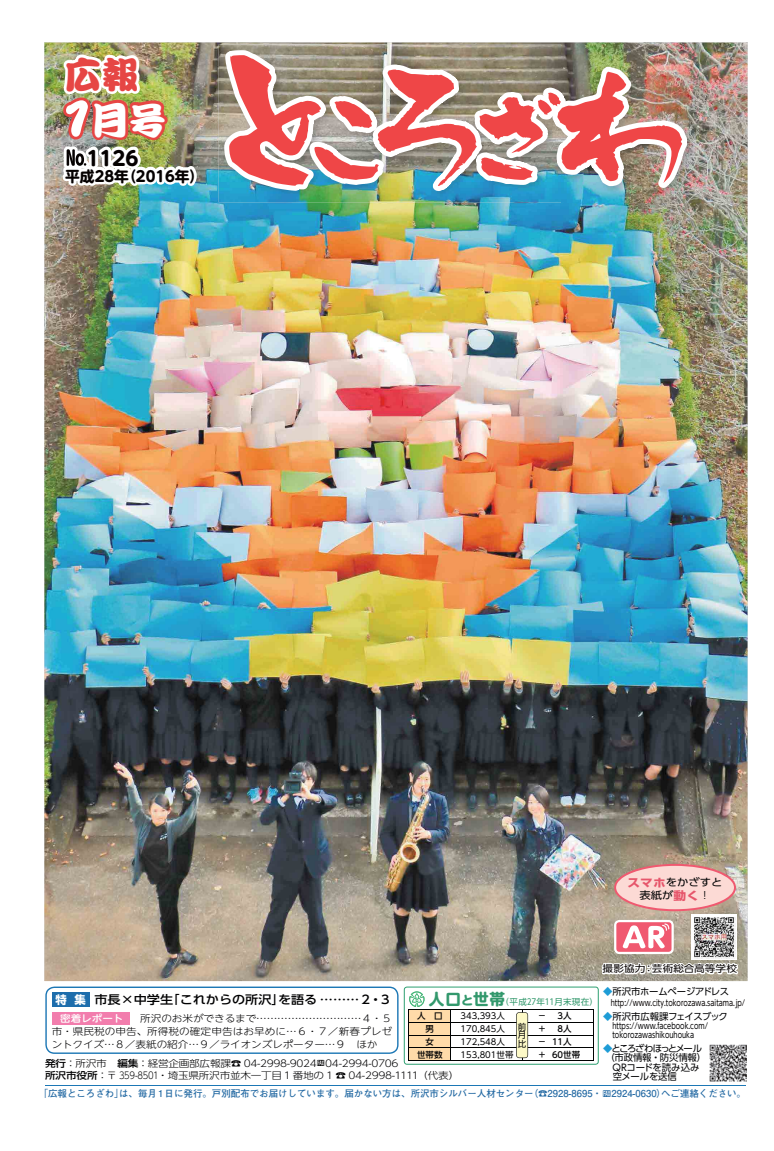
<style>
.page{position:relative;width:774px;height:1151px;background:#fff}
.page>*{position:absolute;margin:0;border:0;box-sizing:border-box;transform-origin:0 0}
.t1{font:37.7px "DF Kan Tei Ryu Std W11 90 pv RKSJ H";color:#fff}
.t2{font:37.1px "DF Kan Tei Ryu Std W11 90 pv RKSJ H";color:#e64644}
.t3{font:19.7px "UD Shin M Go Pro Bold 90 pv RKSJ H";color:#050100}
.t4{font:14.7px "UD Shin M Go Pro Bold 90 pv RKSJ H";color:#050100}
.t5{font:11.8px "UD Shin Go Pro Medium 90 pv RKSJ H";color:#000102;scale:1.11 1}
.t6{font:11.3px "UD Shin Go Pro Bold 90 pv RKSJ H";color:#fff}
.t7{font:10.2px/12.8px "UD Shin Go Pro Regular 90 pv RKSJ H";color:#000102;text-align:center;scale:1.11 1}
.t8{font:9.6px/12.8px "UD Shin Go Pro Light 90 pv RKSJ H";letter-spacing:-.035em;color:#000102;scale:1.11 1}
.t9{font:9.6px/12.8px "UD Shin M Go Pro Light 90 pv RKSJ H";letter-spacing:.005em;color:#000102;text-align:justify;scale:1.11 1}
.t10{font:9.6px "Futo Go B101 Pro Bold 90 pv RKSJ H";color:#2369a3}
.t11{font:9.6px "UD Shin Go Pro Regular 90 pv RKSJ H";letter-spacing:.005em;color:#050100;scale:1.11 1}
.t12{font:9.6px "UD Shin M Go Pro Medium 90 pv RKSJ H";letter-spacing:-.005em;color:#fff;scale:1.11 1}
.t13{font:9.4px "UD Shin Go Pro Regular 90 pv RKSJ H";letter-spacing:-.025em;color:#000102}
.t14{font:9.4px "UD Shin Go Pro Regular 90 pv RKSJ H";letter-spacing:-.045em;color:#000102}
.t15{font:9.4px "UD Shin Go Pro Regular 90 pv RKSJ H";letter-spacing:-.14em;color:#000102}
.t16{font:8.5px/9.4px "UD Shin Go Pro Regular 90 pv RKSJ H";color:#000102;scale:.78 1}
.t17{font:8.5px "UD Shin Go Pro Regular 90 pv RKSJ H";color:#050100;scale:.78 1}
.t18{font:8.5px/8.5px "UD Shin Go Pro Regular 90 pv RKSJ H";color:#000102;text-align:justify}
.t19{font:8.5px/14.2px "UD Shin Go Pro Regular 90 pv RKSJ H";letter-spacing:.02em;color:#32986c}
.t20{font:8.5px "UD Shin Go Pro Medium 90 pv RKSJ H";color:#000102}
.s1{font-size:53.1px}
.s2{font-family:"UD Shin Go Pro Bold 90 pv RKSJ H";font-size:11.5px;color:#e6566b}
.s3{font-family:"UD Shin Go Pro Light 90 pv RKSJ H"}
.s4{font-family:"UD Shin M Go Pro Bold 90 pv RKSJ H";font-size:15.6px}
.s5{font-family:"UD Shin M Go Pro Bold 90 pv RKSJ H";font-size:12.4px}
.s6{font-family:"UD Shin Go Pro Medium 90 pv RKSJ H";color:#000102}
.s7{color:#000102}
.s8{font-family:"UD Reimin Pro Bold 90 pv RKSJ H";font-size:11.5px}
.s9{font-family:"UD Shin Go Pro Medium 90 pv RKSJ H"}
.s10{font-family:"UD Shin Go Pro Bold 90 pv RKSJ H";color:#1e9cd6}
.s11{color:#1e9cd6}
</style>
<div class="page">
<hr style="left:45px;top:1085px;width:701px;height:1px;background:#1c77b5">
<img style="left:709px;top:1044px;width:37px;height:37px">
<svg style="left:45px;top:986px;width:353px;height:68px"></svg>
<svg style="left:404px;top:986px;width:195px;height:79px"></svg>
<div style="left:52px;top:1012px;width:78px;height:12px;background:#f27dad"></div>
<div style="left:52px;top:992px;width:38px;height:15px;background:#1d6dac"></div>
<img style="left:44px;top:43px;width:703px;height:938px">
<img style="left:219px;top:45px;width:480px;height:157px">
<img style="left:224px;top:50px;width:463px;height:141px">
<img style="left:63px;top:55px;width:105px;height:85px">
<img style="left:63px;top:146px;width:134px;height:40px">
<svg style="left:601px;top:963px;width:137px;height:11px"></svg>
<svg style="left:614px;top:920px;width:60px;height:34px"></svg>
<svg style="left:614px;top:864px;width:122px;height:47px;background:#ebc2bd"></svg>
<img style="left:692px;top:915px;width:44px;height:44px">
<h2 class="t2" style="left:65px;top:60px;width:76px">広報</h2>
<h1 class="t1" style="left:58px;top:105px;width:110px"><span class="s1">1</span>月号</h1>
<h3 class="t3" style="left:87px;top:151px;width:54px">1126</h3>
<h3 class="t4" style="left:65px;top:170px;width:140px">平成28年（2016年）</h3>
<p class="t7" style="left:627px;top:877px;width:87px"><span class="s2">スマホ</span>をかざすと表紙が<span class="s2">動く</span><span class="s3">！</span></p>
<p class="t19" style="left:417px;top:996px;width:183px;text-indent:12px"><span class="s4">人口</span><span class="s5">と</span><span class="s4">世帯</span>（平成27年11月末現在）<span class="s6">人　口</span> <span class="s7">　343,393人</span></p>
<p class="t5" style="left:52px;top:995px;width:308px"><span class="s8">　　　</span>市長×中学生「これからの所沢」を語る ………２・３</p>
<p class="t12" style="left:60px;top:1015px;width:58px">密着レポート</p>
<p class="t6" style="left:56px;top:995px;width:32px">特 集</p>
<p class="t20" style="left:538px;top:1013px;width:10px">－</p>
<p class="t20" style="left:558px;top:1013px;width:16px">3人</p>
<p class="t9" style="left:52px;top:1013px;width:308px;text-indent:88px">所沢のお米ができるまで…………………………４・５市・県民税の申告、所得税の確定申告はお早めに…６・７／新春プレゼントクイズ…８／表紙の紹介…９／ライオンズレポーター…９　ほか</p>
<p class="t18" style="left:518px;top:1023px;width:10px">前月比</p>
<p class="t20" style="left:425px;top:1026px;width:10px">男</p>
<p class="t18" style="left:452px;top:1026px;width:54px">　170,845人</p>
<p class="t20" style="left:538px;top:1026px;width:10px">＋</p>
<p class="t20" style="left:558px;top:1026px;width:16px">8人</p>
<p class="t20" style="left:425px;top:1038px;width:10px">女</p>
<p class="t18" style="left:452px;top:1038px;width:54px">　172,548人</p>
<p class="t20" style="left:538px;top:1038px;width:35px">－ 11人</p>
<p class="t18" style="left:417px;top:1051px;width:98px"><span class="s9">世帯数</span> 　153,801世帯</p>
<p class="t20" style="left:538px;top:1051px;width:44px">＋ 60世帯</p>
<p class="t8" style="left:45px;top:1058px;width:375px"><span class="s9">発行</span>：所沢市　<span class="s9">編集</span>：経営企画部広報課☎ 04-2998-9024 04-2994-0706<br><span class="s9">所沢市役所</span>：〒 359-8501・埼玉県所沢市並木一丁目 1 番地の 1 ☎ 04-2998-1111（代表）</p>
<p class="t11" style="left:602px;top:965px;width:123px">撮影協力：芸術総合高等学校</p>
<p class="t13" style="left:603px;top:988px;width:127px"><span class="s10">◆</span>所沢市ホームページアドレス</p>
<p class="t17" style="left:611px;top:999px;width:174px">http://www.city.tokorozawa.saitama.jp/</p>
<p class="t14" style="left:603px;top:1012px;width:126px"><span class="s11">◆</span>所沢市広報課フェイスブック</p>
<p class="t16" style="left:612px;top:1022px;width:124px">https://www.facebook.com/ tokorozawashikouhouka</p>
<p class="t15" style="left:603px;top:1045px;width:100px"><span class="s11">◆</span>ところざわほっとメール</p>
<p class="t13" style="left:605px;top:1054px;width:102px">（市政情報・防災情報）</p>
<p class="t13" style="left:603px;top:1063px;width:98px">　QRコードを読み込み</p>
<p class="t13" style="left:613px;top:1073px;width:66px">空メールを送信</p>
<p class="t10" style="left:39px;top:1089px;width:708px">「広報ところざわ」は、毎月 1日に発行。戸別配布でお届けしています。届かない方は、所沢市シルバー人材センター（☎2928-8695・ 2924-0630）へご連絡ください。</p>
</div>
